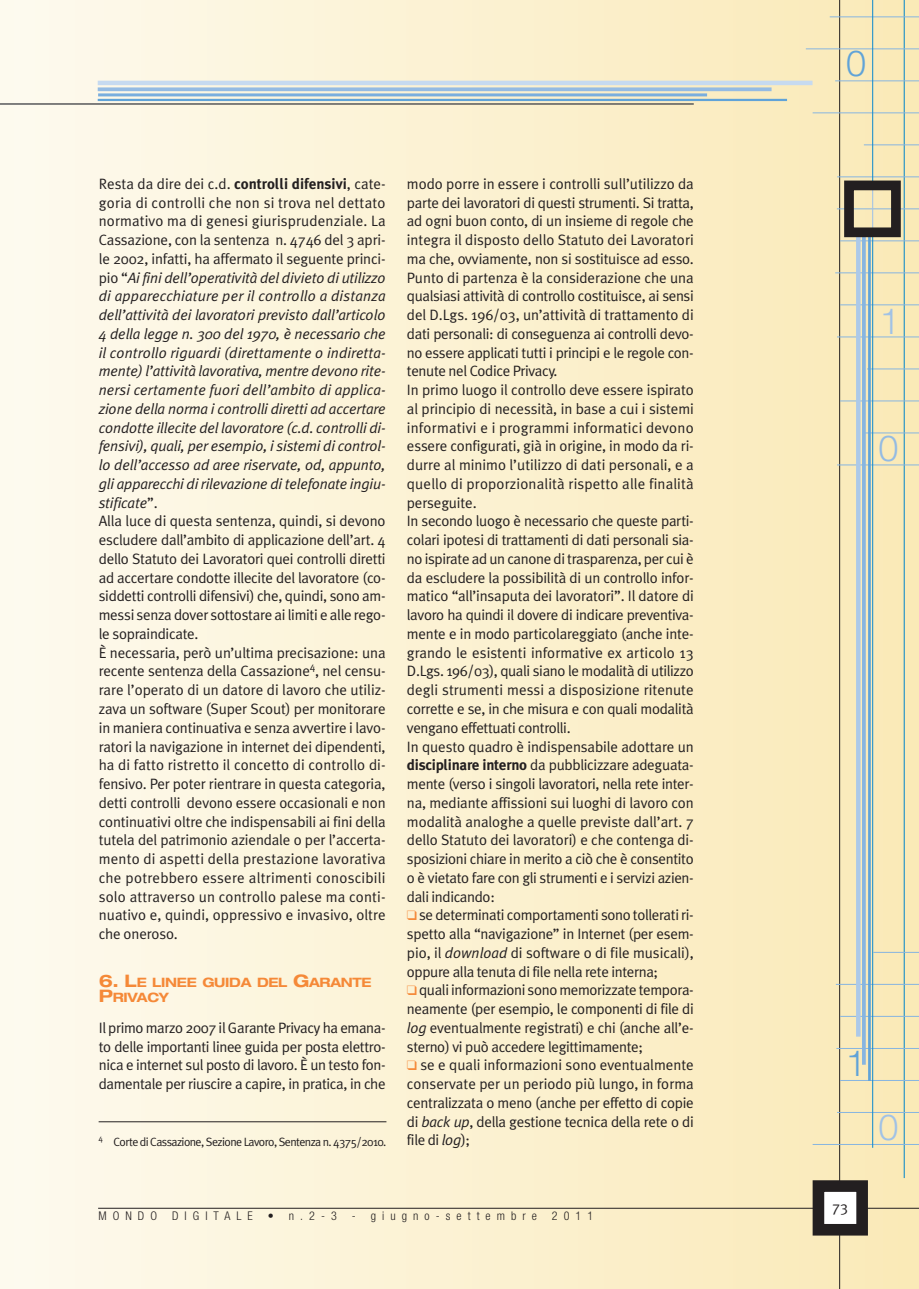
<style>
.page{position:relative;width:919px;height:1289px;background:#fff}
.page>*{position:absolute;margin:0;border:0;box-sizing:border-box;transform-origin:0 0}
.t1{font:300 36px "Helvetica Neue";color:#60a3d8}
.t2{font:300 36px "Helvetica Neue";color:#a1c2e6}
.t3{font:300 36px "Helvetica Neue";color:#94bbe3}
.t4{font:15px/18.8px "Meta Plus Normal";letter-spacing:-.01em;color:#231f20;text-align:justify}
.t5{font:700 expanded 12.9px/15px "Helvetica Neue";letter-spacing:-.02em;color:#f58938}
.t6{font:12px "Meta Plus Normal";letter-spacing:-.05em;color:#231f20}
.t7{font:300 condensed 12px "Helvetica Neue";letter-spacing:.505em;color:#231f20}
.s1{font-family:"Meta Plus";font-weight:700}
.s2{font-style:italic}
.s3{font-size:17.25px}
.s4{color:#f58938}
</style>
<div class="page">
<div style="left:14px;top:0;width:904px;height:1288px;background:linear-gradient(to right,#fefaee,#f7e8b7)"></div>
<div style="left:0;top:0;width:13px;height:1288px;background:#fdfaee"></div>
<hr style="left:98px;top:1207px;width:820px;height:1px;background:#231f20">
<hr style="left:839px;top:0;width:1px;height:1288px;background:#231f20">
<hr style="left:903px;top:0;width:1px;height:1177px;background:#0085c9">
<hr style="left:829px;top:17px;width:89px;height:1px;background:#87b5e0">
<hr style="left:805px;top:48px;width:113px;height:1px;background:#87b5e0">
<hr style="left:835px;top:80px;width:83px;height:1px;background:#87b5e0">
<hr style="left:812px;top:112px;width:106px;height:1px;background:#87b5e0">
<hr style="left:863px;top:144px;width:55px;height:1px;background:#87b5e0">
<hr style="left:837px;top:176px;width:81px;height:1px;background:#87b5e0">
<hr style="left:836px;top:208px;width:82px;height:1px;background:#87b5e0">
<hr style="left:840px;top:240px;width:78px;height:1px;background:#87b5e0">
<hr style="left:835px;top:272px;width:83px;height:1px;background:#87b5e0">
<hr style="left:840px;top:304px;width:78px;height:1px;background:#87b5e0">
<hr style="left:837px;top:336px;width:81px;height:1px;background:#87b5e0">
<hr style="left:867px;top:368px;width:51px;height:1px;background:#87b5e0">
<hr style="left:840px;top:400px;width:78px;height:1px;background:#87b5e0">
<hr style="left:863px;top:432px;width:55px;height:1px;background:#87b5e0">
<hr style="left:837px;top:464px;width:81px;height:1px;background:#87b5e0">
<hr style="left:873px;top:952px;width:45px;height:1px;background:#87b5e0">
<hr style="left:835px;top:984px;width:83px;height:1px;background:#87b5e0">
<hr style="left:840px;top:1015px;width:78px;height:1px;background:#87b5e0">
<hr style="left:836px;top:1048px;width:82px;height:1px;background:#87b5e0">
<hr style="left:840px;top:1080px;width:78px;height:1px;background:#87b5e0">
<hr style="left:837px;top:1112px;width:81px;height:1px;background:#87b5e0">
<hr style="left:812px;top:1144px;width:106px;height:1px;background:#87b5e0">
<hr style="left:856px;top:232px;width:4px;height:804px;background:#acc9e9">
<svg style="left:861px;top:237px;width:4px;height:827px;background:#a3c2d6"></svg>
<hr style="left:868px;top:232px;width:2px;height:848px;background:#60a3d8">
<div style="left:818px;top:1185px;width:44px;height:44px;background:#fff"></div>
<div style="left:812px;top:1180px;width:55px;height:55px;border:12px solid #231f20"></div>
<hr style="left:98px;top:81px;width:714px;height:4px;background:#c6daf0">
<svg style="left:98px;top:87px;width:673px;height:4px;background:#9fc0e1"></svg>
<hr style="left:98px;top:93px;width:609px;height:3px;background:#79aede">
<hr style="left:98px;top:99px;width:689px;height:2px;background:#60a3d8">
<hr style="left:872px;top:232px;width:1px;height:915px;background:#178dce">
<hr style="left:872px;top:0;width:1px;height:186px;background:#178dce">
<hr style="left:872px;top:189px;width:1px;height:40px;background:#a1c2e6">
<hr style="left:0;top:103px;width:693px;height:2px;background:#57585a">
<div style="left:844px;top:180px;width:56px;height:57px;border:10px solid #231f20"></div>
<hr style="left:99px;top:1121px;width:287px;height:1px;background:#231f20">
<p class="t4" style="left:99px;top:174px;width:288px;text-align:left">Resta da dire dei c.d. <span class="s1">controlli difensivi</span>, cate&shy;goria di controlli che non si trova nel dettato normativo ma di genesi giurisprudenziale. La Cassazione, con la sentenza n. 4746 del 3 apri&shy;le 2002, infatti, ha affermato il seguente princi&shy;pio “<span class="s2">Ai fini dell’operatività del divieto di utilizzo di apparecchiature per il controllo a distanza dell’attività dei lavoratori previsto dall’articolo 4 della legge n. 300 del 1970, è necessario che il controllo riguardi (direttamente o indiretta&shy;mente) l’attività lavorativa, mentre devono rite&shy;nersi certamente fuori dell’ambito di applica&shy;zione della norma i controlli diretti ad accertare condotte illecite del lavoratore (c.d. controlli di&shy;fensivi), quali, per esempio, i sistemi di control&shy;lo dell’accesso ad aree riservate, od, appunto, gli apparecchi di rilevazione di telefonate ingiu&shy;stificate</span>”.<br>Alla luce di questa sentenza, quindi, si devono escludere dall’ambito di applicazione dell’art. 4 dello Statuto dei Lavoratori quei controlli diretti ad accertare condotte illecite del lavoratore (co&shy;siddetti controlli difensivi) che, quindi, sono am&shy;messi senza dover sottostare ai limiti e alle rego&shy;le sopraindicate.<br>È necessaria, però un’ultima precisazione: una recente sentenza della Cassazione<sup>4</sup>, nel censu&shy;rare l’operato di un datore di lavoro che utiliz&shy;zava un software (Super Scout) per monitorare in maniera continuativa e senza avvertire i lavo&shy;ratori la navigazione in internet dei dipendenti, ha di fatto ristretto il concetto di controllo di&shy;fensivo. Per poter rientrare in questa categoria, detti controlli devono essere occasionali e non continuativi oltre che indispensabili ai fini della tutela del patrimonio aziendale o per l’accerta&shy;mento di aspetti della prestazione lavorativa che potrebbero essere altrimenti conoscibili solo attraverso un controllo palese ma conti&shy;nuativo e, quindi, oppressivo e invasivo, oltre che oneroso.</p>
<p class="t5" style="left:99px;top:976px;width:274px"><span class="s3">6. L</span>E LINEE GUIDA DEL <span class="s3">G</span>ARANTE<br><span class="s3">P</span>RIVACY</p>
<p class="t4" style="left:99px;top:1018px;width:288px">Il primo marzo 2007 il Garante Privacy ha emana&shy;to delle importanti linee guida per posta elettro&shy;nica e internet sul posto di lavoro. È un testo fon&shy;damentale per riuscire a capire, in pratica, in che</p>
<p class="t6" style="left:99px;top:1134px;width:289px"><sup>4</sup> Corte di Cassazione, Sezione Lavoro, Sentenza n. 4375/2010.</p>
<p class="t4" style="left:407px;top:174px;width:288px;text-align:left">modo porre in essere i controlli sull’utilizzo da parte dei lavoratori di questi strumenti. Si tratta, ad ogni buon conto, di un insieme di regole che integra il disposto dello Statuto dei Lavoratori ma che, ovviamente, non si sostituisce ad esso.<br>Punto di partenza è la considerazione che una qualsiasi attività di controllo costituisce, ai sensi del D.Lgs. 196/03, un’attività di trattamento di dati personali: di conseguenza ai controlli devo&shy;no essere applicati tutti i principi e le regole con&shy;tenute nel Codice Privacy.<br>In primo luogo il controllo deve essere ispirato al principio di necessità, in base a cui i sistemi informativi e i programmi informatici devono essere configurati, già in origine, in modo da ri&shy;durre al minimo l’utilizzo di dati personali, e a quello di proporzionalità rispetto alle finalità perseguite.<br>In secondo luogo è necessario che queste parti&shy;colari ipotesi di trattamenti di dati personali sia&shy;no ispirate ad un canone di trasparenza, per cui è da escludere la possibilità di un controllo infor&shy;matico “all’insaputa dei lavoratori”. Il datore di lavoro ha quindi il dovere di indicare preventiva&shy;mente e in modo particolareggiato (anche inte&shy;grando le esistenti informative ex articolo 13<br>D.Lgs. 196/03), quali siano le modalità di utilizzo degli strumenti messi a disposizione ritenute corrette e se, in che misura e con quali modalità vengano effettuati controlli.<br>In questo quadro è indispensabile adottare un <span class="s1">disciplinare interno</span> da pubblicizzare adeguata&shy;mente (verso i singoli lavoratori, nella rete inter&shy;na, mediante affissioni sui luoghi di lavoro con modalità analoghe a quelle previste dall’art. 7 dello Statuto dei lavoratori) e che contenga di&shy;sposizioni chiare in merito a ciò che è consentito o è vietato fare con gli strumenti e i servizi azien&shy;dali indicando:</p>
<p class="t4" style="left:407px;top:905px;width:288px"><span class="s4">❑</span> se determinati comportamenti sono tollerati ri&shy;spetto alla “navigazione” in Internet (per esem&shy;pio, il <span class="s2">download</span> di software o di file musicali), oppure alla tenuta di file nella rete interna;</p>
<p class="t4" style="left:407px;top:980px;width:288px"><span class="s4">❑</span> quali informazioni sono memorizzate tempora&shy;neamente (per esempio, le componenti di file di <span class="s2">log</span> eventualmente registrati) e chi (anche all’e&shy;sterno) vi può accedere legittimamente;</p>
<p class="t4" style="left:407px;top:1055px;width:288px"><span class="s4">❑</span> se e quali informazioni sono eventualmente conservate per un periodo più lungo, in forma centralizzata o meno (anche per effetto di copie di <span class="s2">back up</span>, della gestione tecnica della rete o di file di <span class="s2">log</span>);</p>
<p class="t7" style="left:98px;top:1211px;width:496px">MONDO DIGITALE • n.2-3 - giugno-settembre 2011</p>
<h1 class="t1" style="left:846px;top:51px;width:22px">0</h1>
<h1 class="t2" style="left:880px;top:308px;width:22px">1</h1>
<h1 class="t3" style="left:878px;top:435px;width:22px">0</h1>
<h1 class="t1" style="left:846px;top:1049px;width:22px">1</h1>
<h1 class="t2" style="left:878px;top:1113px;width:22px">0</h1>
<p class="t4" style="left:832px;top:1197px;width:18px">73</p>
</div>
